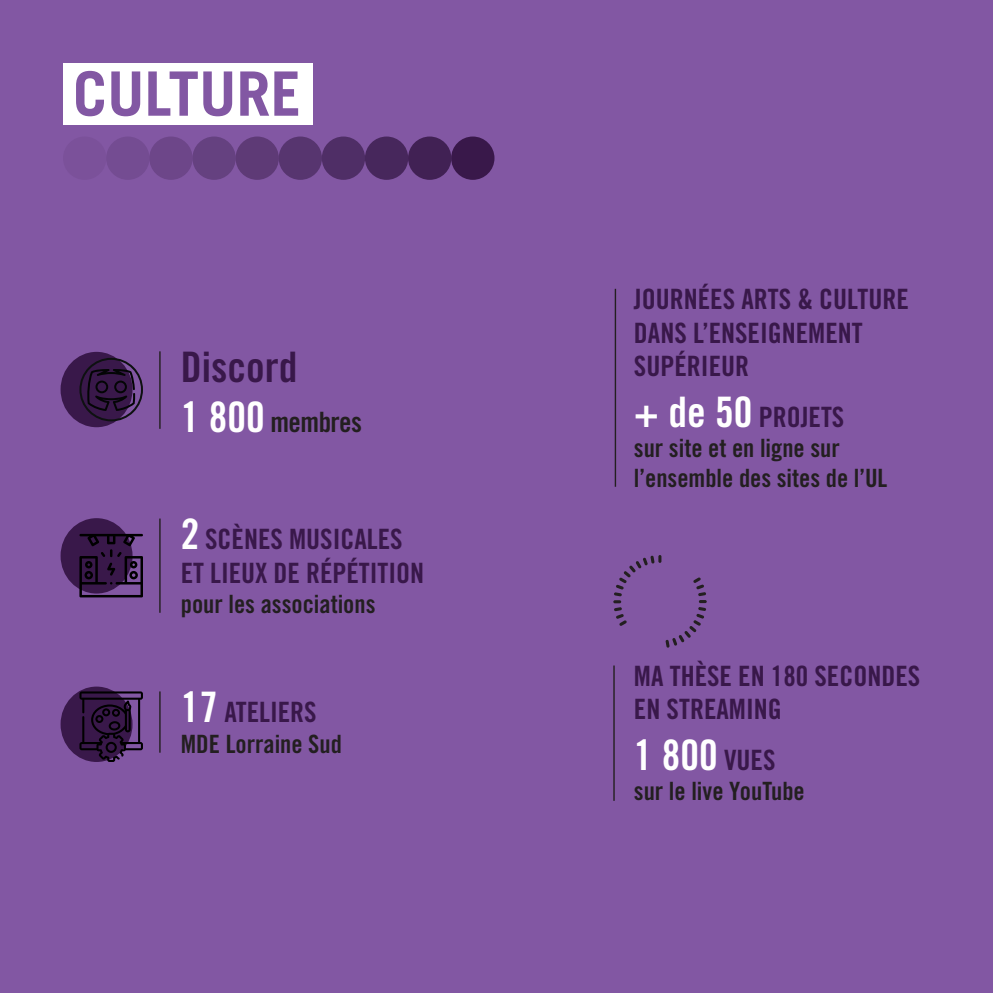
<style>
.page{position:relative;width:993px;height:993px;background:#fff}
.page>*{position:absolute;margin:0;border:0;box-sizing:border-box;transform-origin:0 0}
._00_GRAND_TITRE{font:700 61.25px "Trade Gothic LT Std";color:#8257a3}
._00_TEXTE_BASE{font:42px "Trade Gothic LT Std Bd Cn 20";color:#fff}
._00_TEXTE_BASE-2{font:42px "Trade Gothic LT Std Bd Cn 20";color:#39184a}
._00_TEXTE_BASE-3{font:28px/33.6px "Trade Gothic LT Std Bd Cn 20";color:#39184a}
._00_TEXTE_BASE-4{font:28px "Trade Gothic LT Std Bd Cn 20";letter-spacing:-.02em;color:#231f20}
._00_TEXTE_BASE-5{font:25.2px/30.3px "Trade Gothic LT Std Bd Cn 20";color:#231f20}
.s1{font-size:42px;color:#fff}
.s2{font-size:28px;color:#39184a}
</style>
<div class="page">
<div style="left:0;top:0;width:992px;height:992px;background:#8257a3"></div>
<div style="left:63px;top:63px;width:250px;height:61px;background:#fff"></div>
<hr style="left:614px;top:289px;width:2px;height:197px;background:#231f20">
<svg style="left:613px;top:555px;width:93px;height:92px"></svg>
<hr style="left:613px;top:665px;width:1px;height:135px;background:#231f20">
<div style="left:63px;top:136px;width:43px;height:44px;background:#7b519a;border-radius:50%"></div>
<div style="left:106px;top:136px;width:43px;height:44px;background:#744c92;border-radius:50%"></div>
<div style="left:149px;top:136px;width:43px;height:44px;background:#6d4689;border-radius:50%"></div>
<div style="left:192px;top:136px;width:44px;height:44px;background:#654180;border-radius:50%"></div>
<div style="left:235px;top:136px;width:44px;height:44px;background:#5e3a76;border-radius:50%"></div>
<div style="left:278px;top:136px;width:44px;height:44px;background:#57356f;border-radius:50%"></div>
<div style="left:322px;top:136px;width:43px;height:44px;background:#4f2e66;border-radius:50%"></div>
<div style="left:365px;top:136px;width:43px;height:44px;background:#47275c;border-radius:50%"></div>
<div style="left:408px;top:136px;width:43px;height:44px;background:#412154;border-radius:50%"></div>
<div style="left:451px;top:136px;width:43px;height:44px;background:#39184a;border-radius:50%"></div>
<div style="left:61px;top:352px;width:71px;height:75px;background:#39184a;border-radius:50%"></div>
<div style="left:61px;top:518px;width:71px;height:75px;background:#39184a;border-radius:50%"></div>
<div style="left:61px;top:686px;width:71px;height:75px;background:#39184a;border-radius:50%"></div>
<hr style="left:159px;top:351px;width:1px;height:77px;background:#231f20">
<hr style="left:159px;top:691px;width:1px;height:61px;background:#231f20">
<hr style="left:159px;top:518px;width:1px;height:94px;background:#231f20">
<svg style="left:79px;top:358px;width:64px;height:63px"></svg>
<svg style="left:79px;top:533px;width:64px;height:64px"></svg>
<svg style="left:79px;top:691px;width:64px;height:70px"></svg>
<p class="_00_GRAND_TITRE" style="left:73px;top:56px;width:230px">CULTURE</p>
<p class="_00_TEXTE_BASE-2" style="left:181px;top:341px;width:118px">Discord</p>
<p class="_00_TEXTE_BASE-4" style="left:181px;top:405px;width:183px"><span class="s1">1 800</span> membres</p>
<p class="_00_TEXTE_BASE-3" style="left:181px;top:521px;width:245px"><span class="s1">2</span> SCÈNES MUSICALES<br>ET LIEUX DE RÉPÉTITION</p>
<p class="_00_TEXTE_BASE-5" style="left:181px;top:588px;width:196px">pour les associations</p>
<p class="_00_TEXTE_BASE-3" style="left:181px;top:695px;width:137px"><span class="s1">17</span> ATELIERS</p>
<p class="_00_TEXTE_BASE-5" style="left:181px;top:728px;width:162px">MDE Lorraine Sud</p>
<p class="_00_TEXTE_BASE-3" style="left:633px;top:282px;width:276px">JOURNÉES ARTS &amp; CULTURE<br>DANS L’ENSEIGNEMENT<br>SUPÉRIEUR</p>
<p class="_00_TEXTE_BASE-3" style="left:633px;top:399px;width:212px"><span class="s1">+ de 50</span> PROJETS</p>
<p class="_00_TEXTE_BASE-5" style="left:633px;top:432px;width:255px">sur site et en ligne sur l’ensemble des sites de l’UL</p>
<p class="_00_TEXTE_BASE-3" style="left:633px;top:658px;width:288px">MA THÈSE EN 180 SECONDES<br>EN STREAMING</p>
<p class="_00_TEXTE_BASE" style="left:633px;top:729px;width:143px">1 800 <span class="s2">VUES</span></p>
<p class="_00_TEXTE_BASE-5" style="left:633px;top:775px;width:172px">sur le live YouTube</p>
</div>
